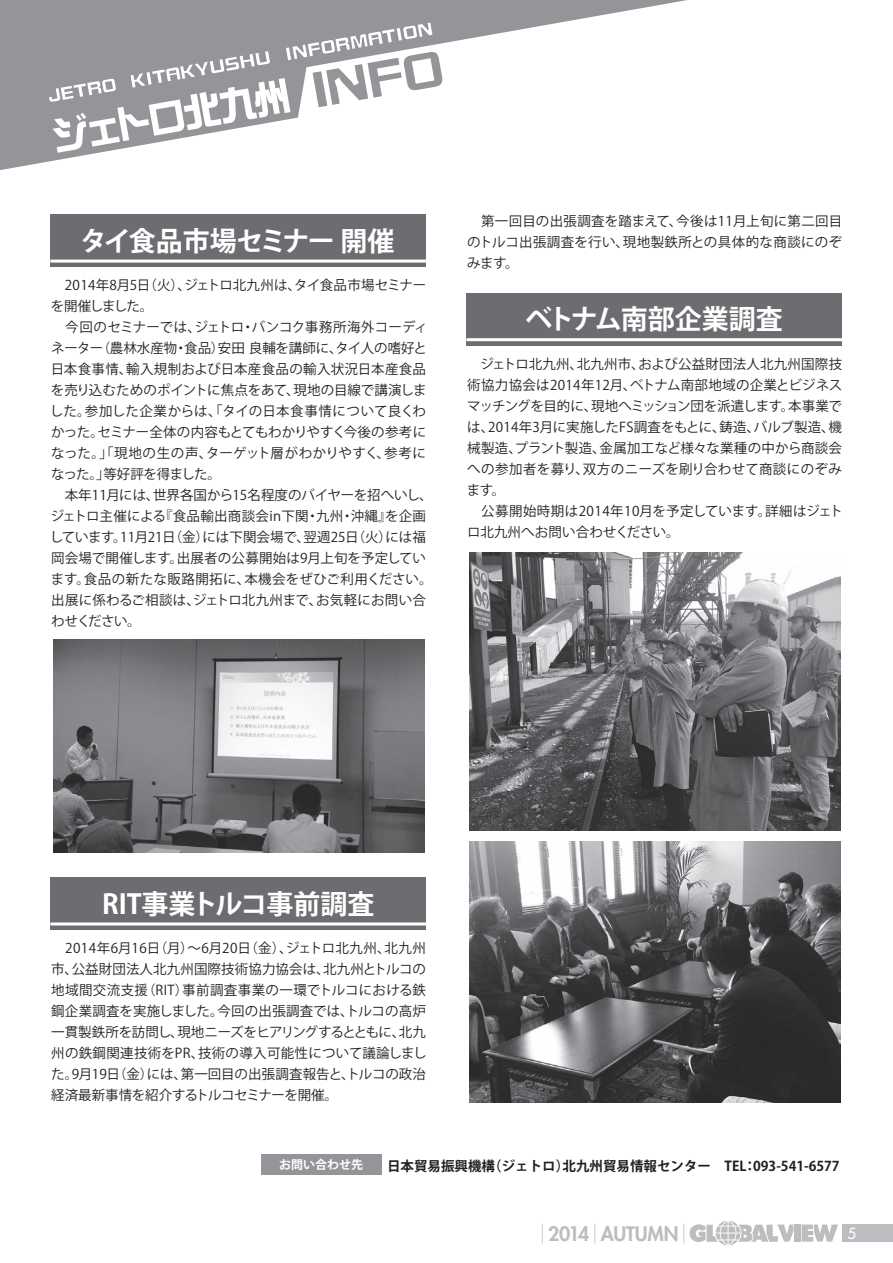
<style>
.page{position:relative;width:893px;height:1263px;background:#fff}
.page>*{position:absolute;margin:0;border:0;box-sizing:border-box;transform-origin:0 0}
.t1{font:700 27px "Koz Go Pr 6 N";color:#fff}
.t2{font:700 27px "Koz Go Pr 6 N";letter-spacing:-.045em;color:#fff}
.t3{font:800 19.5px "Futura";letter-spacing:-.01em;color:#bcbdc0}
.t4{font:15px "Futura";color:#fff}
.t5{font:13.5px/21px "Koz Go Pr 6 N";letter-spacing:.005em;color:#231f20}
.t6{font:700 13.5px "Koz Go Pr 6 N";color:#231f20}
.t7{font:700 12px "Koz Go Pr 6 N";color:#fff}
.s1{font-family:"Koz Go Pr 6 N";font-weight:400}
</style>
<div class="page">
<div style="left:261px;top:1154px;width:120px;height:21px;background:#939598"></div>
<div style="left:50px;top:214px;width:376px;height:53px;background:#6c6d70"></div>
<svg style="left:0;top:132px;width:97px;height:38px;fill:#939598"></svg>
<svg style="left:0;top:0;width:687px;height:132px"></svg>
<svg style="left:49px;top:23px;width:394px;height:130px"></svg>
<div style="left:50px;top:877px;width:376px;height:53px;background:#6c6d70"></div>
<div style="left:466px;top:293px;width:376px;height:53px;background:#6c6d70"></div>
<div style="left:842px;top:1224px;width:51px;height:18px;background:#bcbdc0"></div>
<div style="left:794px;top:1224px;width:7px;height:17px;background:#bcbdc0"></div>
<svg style="left:802px;top:1224px;width:36px;height:17px"></svg>
<svg style="left:689px;top:1221px;width:104px;height:24px"></svg>
<img style="left:53px;top:640px;width:371px;height:213px">
<img style="left:469px;top:552px;width:371px;height:279px">
<img style="left:469px;top:841px;width:371px;height:262px">
<hr style="left:50px;top:260px;width:376px;height:3px;background:#fff">
<hr style="left:50px;top:922px;width:376px;height:3px;background:#fff">
<hr style="left:466px;top:338px;width:376px;height:3px;background:#fff">
<h1 class="t2" style="left:80px;top:226px;width:316px">タイ食品市場セミナー 開催</h1>
<p class="t5" style="left:50px;top:275px;width:384px">　2014年8月5日（火）、ジェトロ北九州は、タイ食品市場セミナーを開催しました。<br>　今回のセミナーでは、ジェトロ・バンコク事務所海外コーディネーター（農林水産物・食品）安田 良輔を講師に、タイ人の嗜好と日本食事情、輸入規制および日本産食品の輸入状況日本産食品を売り込むためのポイントに焦点をあて、現地の目線で講演しました。参加した企業からは、「タイの日本食事情について良くわかった。セミナー全体の内容もとてもわかりやすく今後の参考になった。」「現地の生の声、ターゲット層がわかりやすく、参考になった。」等好評を得ました。<br>　本年11月には、世界各国から15名程度のバイヤーを招へいし、ジェトロ主催による『食品輸出商談会in下関・九州・沖縄』を企画しています。11月21日（金）には下関会場で、翌週25日（火）には福岡会場で開催します。出展者の公募開始は9月上旬を予定しています。食品の新たな販路開拓に、本機会をぜひご利用ください。出展に係わるご相談は、ジェトロ北九州まで、お気軽にお問い合わせください。</p>
<p class="t5" style="left:467px;top:211px;width:376px;text-align:justify">　第一回目の出張調査を踏まえて、今後は11月上旬に第二回目のトルコ出張調査を行い、現地製鉄所との具体的な商談にのぞみます。</p>
<h1 class="t1" style="left:525px;top:304px;width:259px">ベトナム南部企業調査</h1>
<p class="t5" style="left:467px;top:353px;width:378px">　ジェトロ北九州、北九州市、および公益財団法人北九州国際技術協力協会は2014年12月、ベトナム南部地域の企業とビジネスマッチングを目的に、現地へミッション団を派遣します。本事業では、2014年3月に実施したFS調査をもとに、鋳造、バルブ製造、機械製造、プラント製造、金属加工など様々な業種の中から商談会への参加者を募り、双方のニーズを刷り合わせて商談にのぞみます。<br>　公募開始時期は2014年10月を予定しています。詳細はジェトロ北九州へお問い合わせください。</p>
<h1 class="t1" style="left:102px;top:888px;width:274px">RIT事業トルコ事前調査</h1>
<p class="t5" style="left:51px;top:938px;width:377px;text-align:justify">　2014年6月16日（月）～6月20日（金）、ジェトロ北九州、北九州市、公益財団法人北九州国際技術協力協会は、北九州とトルコの地域間交流支援（RIT）事前調査事業の一環でトルコにおける鉄鋼企業調査を実施しました。今回の出張調査では、トルコの高炉一貫製鉄所を訪問し、現地ニーズをヒアリングするとともに、北九州の鉄鋼関連技術をPR、技術の導入可能性について議論しました。9月19日（金）には、第一回目の出張調査報告と、トルコの政治経済最新事情を紹介するトルコセミナーを開催。</p>
<p class="t7" style="left:279px;top:1158px;width:85px">お問い合わせ先</p>
<p class="t6" style="left:387px;top:1159px;width:454px">日本貿易振興機構（ジェトロ）北九州貿易情報センター　TEL：093-541-6577</p>
<h2 class="t3" style="left:533px;top:1220px;width:163px"><span class="s1">｜</span>2014<span class="s1">｜</span>AUTUMN<span class="s1">｜</span></h2>
<p class="t4" style="left:847px;top:1223px;width:10px">5</p>
</div>
